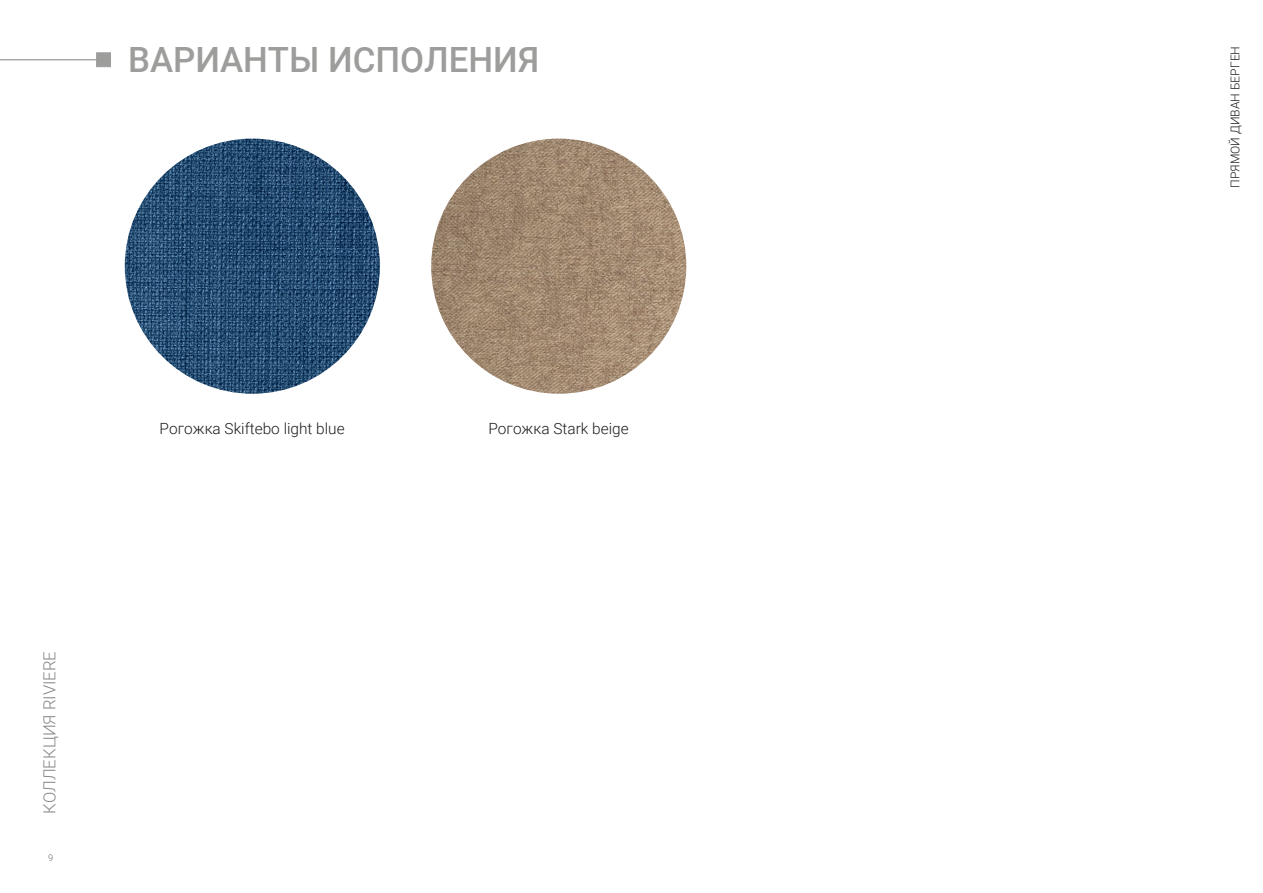
<style>
.page{position:relative;width:1263px;height:893px;background:#fff}
.page>*{position:absolute;margin:0;border:0;box-sizing:border-box;transform-origin:0 0}
.t1{font:500 34.8px "Roboto";color:#9d9d9c}
.t2{font:300 16.65px "Roboto";color:#878787}
.t3{font:300 15.45px "Roboto";color:#1d1d1b}
.t4{font:300 12.15px "Roboto";color:#1d1d1b}
.t5{font:300 9.3px "Roboto";color:#706f6f}
</style>
<div class="page">
<div style="left:96px;top:52px;width:15px;height:15px;background:#9d9d9c;border:1px solid #9d9c9c"></div>
<hr style="left:0;top:59px;width:104px;height:1px;background:#9d9c9c">
<img style="left:125px;top:139px;width:255px;height:255px;border-radius:128px">
<img style="left:431px;top:139px;width:255px;height:255px;border-radius:128px">
<h1 class="t1" style="left:128px;top:35px;width:413px">ВАРИАНТЫ ИСПОЛЕНИЯ</h1>
<p class="t2" style="left:38px;top:814px;width:164px;rotate:-90deg">КОЛЛЕКЦИЯ RIVIERE</p>
<p class="t5" style="left:48px;top:851px;width:7px">9</p>
<p class="t3" style="left:160px;top:417px;width:187px">Рогожка Skiftebo light blue</p>
<p class="t3" style="left:488px;top:417px;width:142px">Рогожка Stark beige</p>
<p class="t4" style="left:1227px;top:188px;width:143px;rotate:-90deg">ПРЯМОЙ ДИВАН БЕРГЕН</p>
</div>
